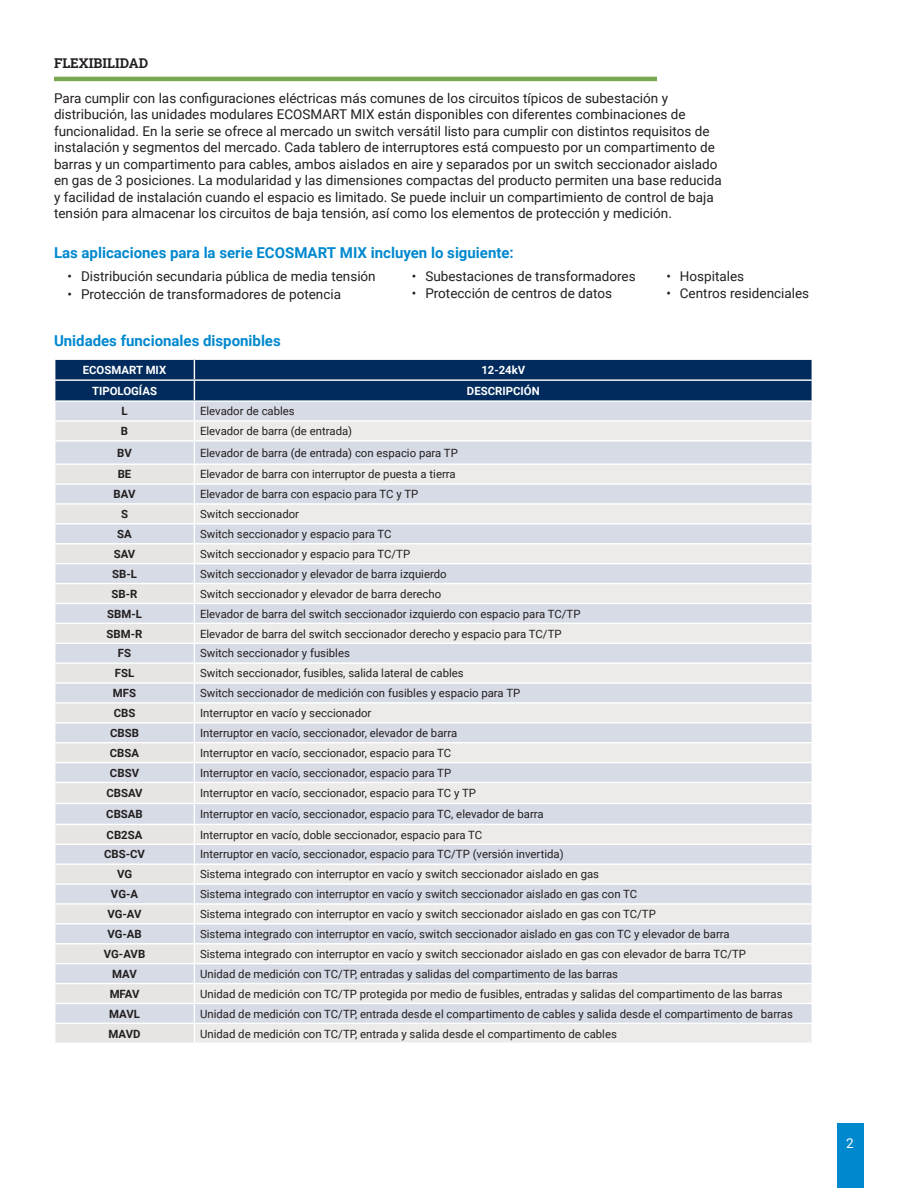
<style>
.page{position:relative;width:918px;height:1188px;background:#fff}
.page>*{position:absolute;margin:0;border:0;box-sizing:border-box;transform-origin:0 0}
.t1{font:700 15px "Roboto";color:#0088ce}
.t2{font:13.5px/16.5px "Roboto";color:#231f20}
.t3{font:13.5px "Roboto Slab";color:#231f20}
.t4{font:13.5px "Roboto";color:#fff}
.t5{font:11.4px "Roboto";color:#231f20}
.t6{font:700 11.4px "Roboto";color:#231f20}
.t7{font:700 11.4px "Roboto";color:#fff}
</style>
<div class="page">
<div style="left:837px;top:1123px;width:27px;height:65px;background:#0088ce"></div>
<hr style="left:54px;top:77px;width:603px;height:4px;background:#7aa752">
<svg style="left:54px;top:359px;width:759px;height:684px;background:#d6dae0"></svg>
<hr style="left:194px;top:400px;width:619px;height:2px;background:#fff">
<p class="t3" style="left:54px;top:54px;width:96px">FLEXIBILIDAD</p>
<p class="t2" style="left:54px;top:89px;width:669px">Para cumplir con las configuraciones eléctricas más comunes de los circuitos típicos de subestación y distribución, las unidades modulares ECOSMART MIX están disponibles con diferentes combinaciones de funcionalidad. En la serie se ofrece al mercado un switch versátil listo para cumplir con distintos requisitos de instalación y segmentos del mercado. Cada tablero de interruptores está compuesto por un compartimento de barras y un compartimento para cables, ambos aislados en aire y separados por un switch seccionador aislado en gas de 3 posiciones. La modularidad y las dimensiones compactas del producto permiten una base reducida y facilidad de instalación cuando el espacio es limitado. Se puede incluir un compartimiento de control de baja tensión para almacenar los circuitos de baja tensión, así como los elementos de protección y medición.</p>
<p class="t1" style="left:54px;top:242px;width:461px">Las aplicaciones para la serie ECOSMART MIX incluyen lo siguiente:</p>
<p class="t2" style="left:68px;top:267px;width:310px">• Distribución secundaria pública de media tensión</p>
<p class="t2" style="left:68px;top:285px;width:275px">• Protección de transformadores de potencia</p>
<p class="t2" style="left:412px;top:267px;width:225px">• Subestaciones de transformadores</p>
<p class="t2" style="left:412px;top:285px;width:202px">• Protección de centros de datos</p>
<p class="t2" style="left:666px;top:267px;width:79px">• Hospitales</p>
<p class="t2" style="left:666px;top:285px;width:144px">• Centros residenciales</p>
<p class="t1" style="left:54px;top:331px;width:228px">Unidades funcionales disponibles</p>
<p class="t7" style="left:83px;top:362px;width:85px">ECOSMART MIX</p>
<p class="t7" style="left:481px;top:362px;width:46px">12-24kV</p>
<p class="t7" style="left:92px;top:383px;width:66px">TIPOLOGÍAS</p>
<p class="t7" style="left:467px;top:383px;width:74px">DESCRIPCIÓN</p>
<p class="t6" style="left:121px;top:403px;width:8px">L</p>
<p class="t5" style="left:200px;top:403px;width:96px">Elevador de cables</p>
<p class="t6" style="left:121px;top:423px;width:9px">B</p>
<p class="t5" style="left:200px;top:423px;width:154px">Elevador de barra (de entrada)</p>
<p class="t6" style="left:117px;top:445px;width:16px">BV</p>
<p class="t5" style="left:200px;top:445px;width:259px">Elevador de barra (de entrada) con espacio para TP</p>
<p class="t6" style="left:118px;top:466px;width:15px">BE</p>
<p class="t5" style="left:200px;top:466px;width:257px">Elevador de barra con interruptor de puesta a tierra</p>
<p class="t6" style="left:114px;top:486px;width:23px">BAV</p>
<p class="t5" style="left:200px;top:486px;width:220px">Elevador de barra con espacio para TC y TP</p>
<p class="t6" style="left:121px;top:506px;width:8px">S</p>
<p class="t5" style="left:200px;top:506px;width:100px">Switch seccionador</p>
<p class="t6" style="left:117px;top:526px;width:16px">SA</p>
<p class="t5" style="left:200px;top:526px;width:193px">Switch seccionador y espacio para TC</p>
<p class="t6" style="left:114px;top:546px;width:23px">SAV</p>
<p class="t5" style="left:200px;top:546px;width:212px">Switch seccionador y espacio para TC/TP</p>
<p class="t6" style="left:112px;top:566px;width:26px">SB-L</p>
<p class="t5" style="left:200px;top:566px;width:248px">Switch seccionador y elevador de barra izquierdo</p>
<p class="t6" style="left:112px;top:586px;width:27px">SB-R</p>
<p class="t5" style="left:200px;top:586px;width:243px">Switch seccionador y elevador de barra derecho</p>
<p class="t6" style="left:107px;top:606px;width:36px">SBM-L</p>
<p class="t5" style="left:200px;top:606px;width:382px">Elevador de barra del switch seccionador izquierdo con espacio para TC/TP</p>
<p class="t6" style="left:107px;top:625px;width:37px">SBM-R</p>
<p class="t5" style="left:200px;top:625px;width:363px">Elevador de barra del switch seccionador derecho y espacio para TC/TP</p>
<p class="t6" style="left:118px;top:645px;width:15px">FS</p>
<p class="t5" style="left:200px;top:645px;width:151px">Switch seccionador y fusibles</p>
<p class="t6" style="left:115px;top:665px;width:21px">FSL</p>
<p class="t5" style="left:200px;top:665px;width:265px">Switch seccionador, fusibles, salida lateral de cables</p>
<p class="t6" style="left:113px;top:685px;width:25px">MFS</p>
<p class="t5" style="left:200px;top:685px;width:322px">Switch seccionador de medición con fusibles y espacio para TP</p>
<p class="t6" style="left:114px;top:705px;width:23px">CBS</p>
<p class="t5" style="left:200px;top:705px;width:173px">Interruptor en vacío y seccionador</p>
<p class="t6" style="left:110px;top:725px;width:30px">CBSB</p>
<p class="t5" style="left:200px;top:725px;width:259px">Interruptor en vacío, seccionador, elevador de barra</p>
<p class="t6" style="left:110px;top:745px;width:31px">CBSA</p>
<p class="t5" style="left:200px;top:745px;width:253px">Interruptor en vacío, seccionador, espacio para TC</p>
<p class="t6" style="left:110px;top:765px;width:31px">CBSV</p>
<p class="t5" style="left:200px;top:765px;width:253px">Interruptor en vacío, seccionador, espacio para TP</p>
<p class="t6" style="left:106px;top:785px;width:38px">CBSAV</p>
<p class="t5" style="left:200px;top:785px;width:277px">Interruptor en vacío, seccionador, espacio para TC y TP</p>
<p class="t6" style="left:106px;top:806px;width:38px">CBSAB</p>
<p class="t5" style="left:200px;top:806px;width:345px">Interruptor en vacío, seccionador, espacio para TC, elevador de barra</p>
<p class="t6" style="left:107px;top:827px;width:37px">CB2SA</p>
<p class="t5" style="left:200px;top:827px;width:284px">Interruptor en vacío, doble seccionador, espacio para TC</p>
<p class="t6" style="left:104px;top:846px;width:42px">CBS-CV</p>
<p class="t5" style="left:200px;top:846px;width:365px">Interruptor en vacío, seccionador, espacio para TC/TP (versión invertida)</p>
<p class="t6" style="left:117px;top:866px;width:17px">VG</p>
<p class="t5" style="left:200px;top:866px;width:401px">Sistema integrado con interruptor en vacío y switch seccionador aislado en gas</p>
<p class="t6" style="left:111px;top:886px;width:29px">VG-A</p>
<p class="t5" style="left:200px;top:886px;width:439px">Sistema integrado con interruptor en vacío y switch seccionador aislado en gas con TC</p>
<p class="t6" style="left:107px;top:906px;width:36px">VG-AV</p>
<p class="t5" style="left:200px;top:906px;width:457px">Sistema integrado con interruptor en vacío y switch seccionador aislado en gas con TC/TP</p>
<p class="t6" style="left:107px;top:926px;width:36px">VG-AB</p>
<p class="t5" style="left:200px;top:926px;width:531px">Sistema integrado con interruptor en vacío, switch seccionador aislado en gas con TC y elevador de barra</p>
<p class="t6" style="left:104px;top:946px;width:43px">VG-AVB</p>
<p class="t5" style="left:200px;top:946px;width:547px">Sistema integrado con interruptor en vacío y switch seccionador aislado en gas con elevador de barra TC/TP</p>
<p class="t6" style="left:112px;top:966px;width:26px">MAV</p>
<p class="t5" style="left:200px;top:966px;width:419px">Unidad de medición con TC/TP, entradas y salidas del compartimento de las barras</p>
<p class="t6" style="left:110px;top:986px;width:31px">MFAV</p>
<p class="t5" style="left:200px;top:986px;width:584px">Unidad de medición con TC/TP protegida por medio de fusibles, entradas y salidas del compartimento de las barras</p>
<p class="t6" style="left:109px;top:1006px;width:32px">MAVL</p>
<p class="t5" style="left:200px;top:1006px;width:594px">Unidad de medición con TC/TP, entrada desde el compartimento de cables y salida desde el compartimento de barras</p>
<p class="t6" style="left:109px;top:1025px;width:34px">MAVD</p>
<p class="t5" style="left:200px;top:1025px;width:418px">Unidad de medición con TC/TP, entrada y salida desde el compartimento de cables</p>
<p class="t4" style="left:846px;top:1134px;width:9px">2</p>
</div>
